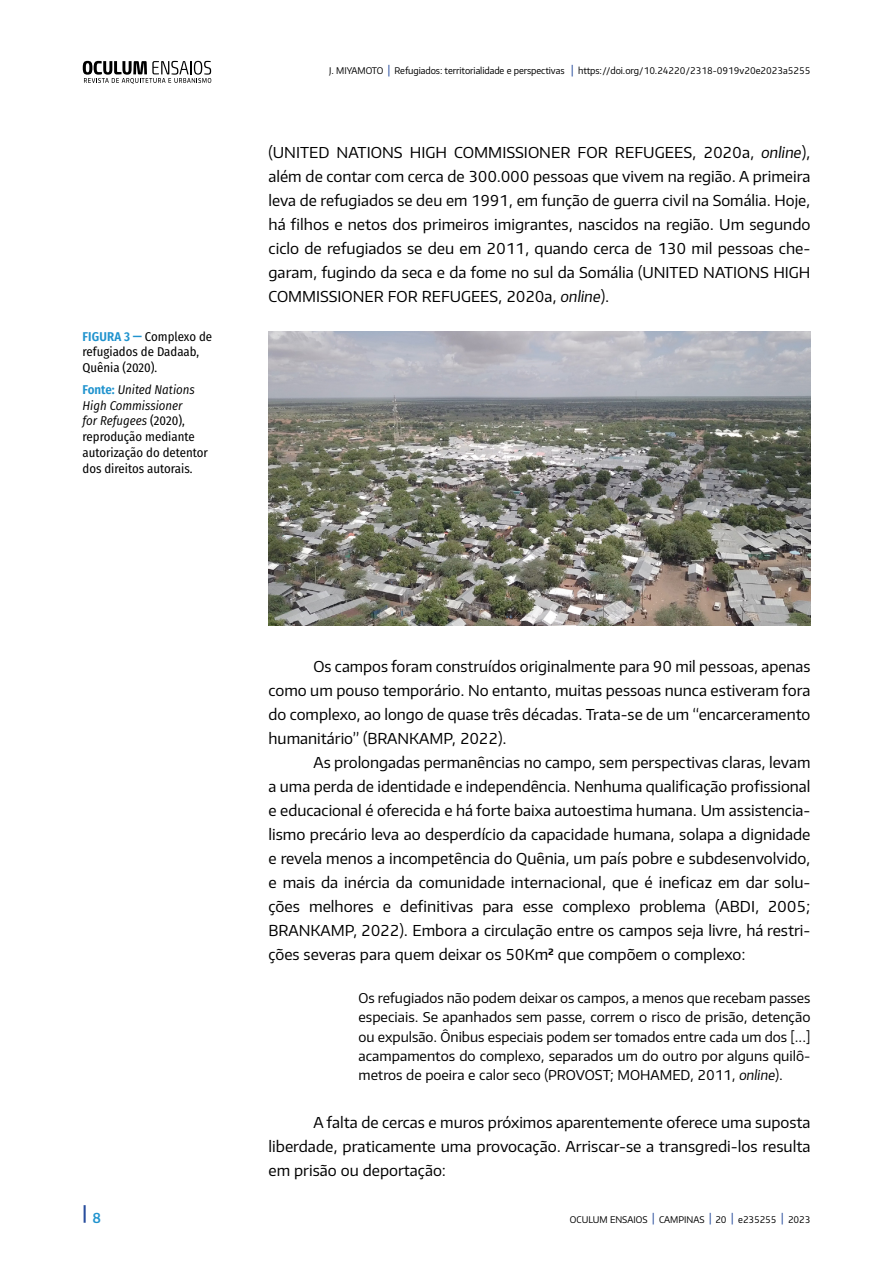
<style>
.page{position:relative;width:893px;height:1263px;background:#fff}
.page>*{position:absolute;margin:0;border:0;box-sizing:border-box;transform-origin:0 0}
.t1{font:600 16.95px "Plata Sans";color:#274c9c;scale:.91 1}
.t2{font:15px/24px "Plata Sans";color:#000;text-align:justify}
.t3{font:13.5px/19.2px "Plata Sans";color:#000;text-align:justify}
.t4{font:12.75px/15.8px "Fira Sans Condensed";color:#000}
.t5{font:9.15px "Plata Sans";letter-spacing:-.01em;color:#000;scale:.96 1}
.s1{font-weight:600;color:#2093ce}
.s2{font-style:italic}
.s3{font-weight:500;font-size:11.25px;color:#274c9c}
</style>
<div class="page">
<svg style="left:83px;top:61px;width:128px;height:23px"></svg>
<img style="left:269px;top:332px;width:541px;height:294px">
<p class="t4" style="left:82px;top:328px;width:131px"><span class="s1">FIGURA 3 —</span> Complexo de refugiados de Dadaab,<br>Quênia (2020).</p>
<p class="t4" style="left:82px;top:381px;width:127px"><span class="s1">Fonte:</span> <span class="s2">United Nations<br>High Commissioner<br>for Refugees</span> (2020), reprodução mediante autorização do detentor dos direitos autorais.</p>
<p class="t5" style="left:329px;top:65px;width:503px">J. MIYAMOTO <span class="s3">|</span> Refugiados: territorialidade e perspectivas <span class="s3">|</span> https://doi.org/10.24220/2318-0919v20e2023a5255</p>
<p class="t2" style="left:268px;top:140px;width:543px">(UNITED NATIONS HIGH COMMISSIONER FOR REFUGEES, 2020a, <span class="s2">online</span>), além de contar com cerca de 300.000 pessoas que vivem na região. A primeira leva de refugiados se deu em 1991, em função de guerra civil na Somália. Hoje, há filhos e netos dos primeiros imigrantes, nascidos na região. Um segundo ciclo de refugiados se deu em 2011, quando cerca de 130 mil pessoas che&shy;garam, fugindo da seca e da fome no sul da Somália (UNITED NATIONS HIGH COMMISSIONER FOR REFUGEES, 2020a, <span class="s2">online</span>).</p>
<p class="t1" style="left:82px;top:1202px;width:22px">| <sub>8</sub></p>
<p class="t2" style="left:268px;top:654px;width:543px;text-indent:45px">Os campos foram construídos originalmente para 90 mil pessoas, apenas como um pouso temporário. No entanto, muitas pessoas nunca estiveram fora do complexo, ao longo de quase três décadas. Trata-se de um “encarceramento humanitário” (BRANKAMP, 2022).</p>
<p class="t2" style="left:268px;top:750px;width:543px;text-indent:45px">As prolongadas permanências no campo, sem perspectivas claras, levam a uma perda de identidade e independência. Nenhuma qualificação profissional e educacional é oferecida e há forte baixa autoestima humana. Um assistencia&shy;lismo precário leva ao desperdício da capacidade humana, solapa a dignidade e revela menos a incompetência do Quênia, um país pobre e subdesenvolvido, e mais da inércia da comunidade internacional, que é ineficaz em dar solu&shy;ções melhores e definitivas para esse complexo problema (ABDI, 2005; BRANKAMP, 2022). Embora a circulação entre os campos seja livre, há restri&shy;ções severas para quem deixar os 50Km<sup>2</sup> que compõem o complexo:</p>
<p class="t3" style="left:358px;top:988px;width:453px">Os refugiados não podem deixar os campos, a menos que recebam passes especiais. Se apanhados sem passe, correm o risco de prisão, detenção ou expulsão. Ônibus especiais podem ser tomados entre cada um dos [...] acampamentos do complexo, separados um do outro por alguns quilô&shy;metros de poeira e calor seco (PROVOST; MOHAMED, 2011, <span class="s2">online</span>).</p>
<p class="t2" style="left:268px;top:1110px;width:543px;text-indent:45px">A falta de cercas e muros próximos aparentemente oferece uma suposta liberdade, praticamente uma provocação. Arriscar-se a transgredi-los resulta em prisão ou deportação:</p>
<p class="t5" style="left:570px;top:1213px;width:252px">OCULUM ENSAIOS <span class="s3">|</span> CAMPINAS <span class="s3">|</span> 20 <span class="s3">|</span> e235255 <span class="s3">|</span> 2023</p>
</div>
